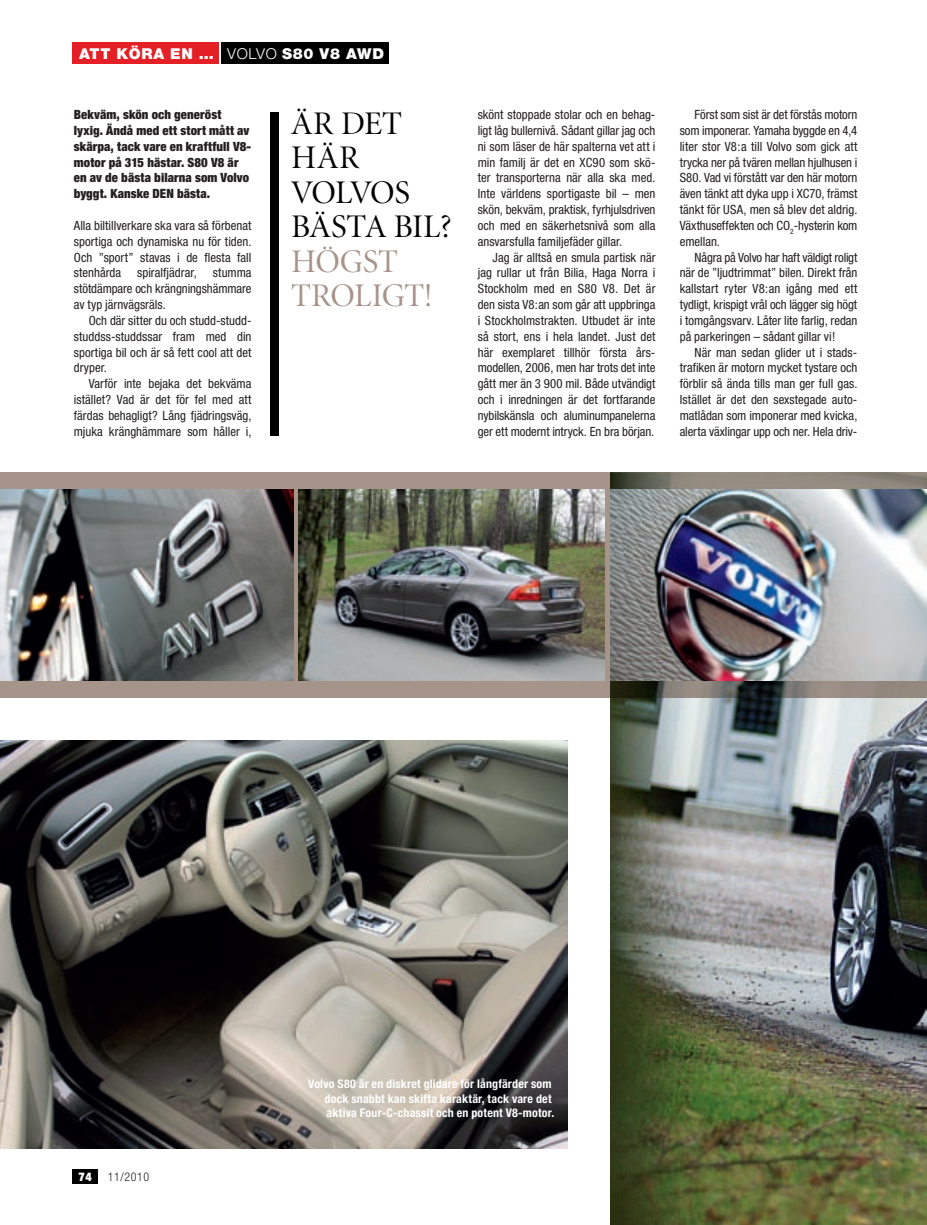
<style>
.page{position:relative;width:927px;height:1225px;background:#fff}
.page>*{position:absolute;margin:0;border:0;box-sizing:border-box;transform-origin:0 0}
.t1{font:33px/34.5px "Minion Display";letter-spacing:-.01em;color:#000001}
.t2{font:900 15px "Helvetica Neue";letter-spacing:.05em;color:#fff}
.t3{font:condensed 12.75px/15.9px "Helvetica Neue";color:#231f20;text-align:justify}
.t4{font:900 condensed 12.75px/15.9px "Helvetica Neue";letter-spacing:.01em;color:#231f20}
.t5{font:700 condensed 12px/14.2px "Helvetica Neue";letter-spacing:.015em;color:#fff}
.t6{font:300 condensed 12px "Helvetica Neue";letter-spacing:.05em;color:#231f20}
.t7{font:900 expanded 12px "Helvetica Neue";color:#fff}
.s1{font-weight:300}
.s2{color:#a6948b}
</style>
<div class="page">
<img style="left:610px;top:472px;width:317px;height:753px">
<div style="left:0;top:472px;width:610px;height:225px;background:#a6948b"></div>
<img style="left:0;top:740px;width:568px;height:408px">
<div style="left:72px;top:1169px;width:26px;height:15px;background:#000001"></div>
<div style="left:72px;top:43px;width:147px;height:21px;background:#e41f25"></div>
<div style="left:221px;top:43px;width:168px;height:21px;background:#000001"></div>
<div style="left:270px;top:112px;width:9px;height:324px;background:#000001"></div>
<img style="left:299px;top:489px;width:305px;height:191px">
<img style="left:0;top:489px;width:293px;height:191px">
<img style="left:610px;top:489px;width:317px;height:191px">
<p class="t2" style="left:79px;top:45px;width:307px">ATT KÖRA EN … <span class="s1">VOLVO</span> S80 V8 AWD</p>
<p class="t4" style="left:74px;top:106px;width:179px">Bekväm, skön och generöst lyxig. Ändå med ett stort mått av skärpa, tack vare en kraftfull V8- motor på 315 hästar. S80 V8 är en av de bästa bilarna som Volvo byggt. Kanske DEN bästa.</p>
<p class="t3" style="left:74px;top:217px;width:179px">Alla biltillverkare ska vara så förbenat sportiga och dynamiska nu för tiden.<br>Och ”sport” stavas i de flesta fall stenhårda</p>
<p class="t3" style="left:137px;top:265px;width:61px">spiralfjädrar,</p>
<p class="t3" style="left:213px;top:265px;width:40px">stumma</p>
<p class="t3" style="left:74px;top:281px;width:179px">stötdämpare och krängningshämmare</p>
<p class="t3" style="left:74px;top:296px;width:94px">av typ järnvägsräls.</p>
<p class="t3" style="left:89px;top:312px;width:164px">Och där sitter du och studd-studd-</p>
<p class="t3" style="left:74px;top:328px;width:179px">studdss-studdssar fram med din</p>
<p class="t3" style="left:74px;top:344px;width:179px">sportiga bil och är så fett cool att det</p>
<p class="t3" style="left:74px;top:360px;width:35px">dryper.</p>
<p class="t3" style="left:89px;top:376px;width:164px">Varför inte bejaka det bekväma</p>
<p class="t3" style="left:74px;top:391px;width:179px">istället? Vad är det för fel med att</p>
<p class="t3" style="left:74px;top:407px;width:179px">färdas behagligt? Lång fjädringsväg,</p>
<p class="t3" style="left:74px;top:423px;width:179px">mjuka kränghämmare som håller i,</p>
<p class="t1" style="left:291px;top:107px;width:162px">ÄR DET<br>HÄR<br>VOLVOS<br>BÄSTA BIL?<br><span class="s2">HÖGST<br>TROLIGT!</span></p>
<p class="t3" style="left:478px;top:106px;width:179px">skönt stoppade stolar och en behag-</p>
<p class="t3" style="left:478px;top:122px;width:179px">ligt låg bullernivå. Sådant gillar jag och</p>
<p class="t3" style="left:478px;top:138px;width:179px">ni som läser de här spalterna vet att i</p>
<p class="t3" style="left:478px;top:154px;width:179px">min familj är det en XC90 som skö-</p>
<p class="t3" style="left:478px;top:170px;width:179px">ter transporterna när alla ska med.</p>
<p class="t3" style="left:478px;top:186px;width:179px">Inte världens sportigaste bil – men</p>
<p class="t3" style="left:478px;top:201px;width:179px">skön, bekväm, praktisk, fyrhjulsdriven</p>
<p class="t3" style="left:478px;top:217px;width:179px">och med en säkerhetsnivå som alla</p>
<p class="t3" style="left:478px;top:233px;width:146px">ansvarsfulla familjefäder gillar.</p>
<p class="t3" style="left:493px;top:249px;width:164px">Jag är alltså en smula partisk när</p>
<p class="t3" style="left:478px;top:265px;width:179px">jag rullar ut från Bilia, Haga Norra i</p>
<p class="t3" style="left:478px;top:281px;width:179px">Stockholm med en S80 V8. Det är</p>
<p class="t3" style="left:478px;top:296px;width:179px">den sista V8:an som går att uppbringa</p>
<p class="t3" style="left:478px;top:312px;width:179px">i Stockholmstrakten. Utbudet är inte</p>
<p class="t3" style="left:478px;top:328px;width:179px">så stort, ens i hela landet. Just det</p>
<p class="t3" style="left:478px;top:344px;width:179px">här exemplaret tillhör första års-</p>
<p class="t3" style="left:478px;top:360px;width:179px">modellen, 2006, men har trots det inte</p>
<p class="t3" style="left:478px;top:375px;width:179px">gått mer än 3 900 mil. Både utvändigt</p>
<p class="t3" style="left:478px;top:391px;width:179px">och i inredningen är det fortfarande</p>
<p class="t3" style="left:478px;top:407px;width:179px">nybilskänsla och aluminumpanelerna</p>
<p class="t3" style="left:478px;top:423px;width:178px">ger ett modernt intryck. En bra början.</p>
<p class="t3" style="left:695px;top:106px;width:164px">Först som sist är det förstås motorn</p>
<p class="t3" style="left:680px;top:122px;width:179px">som imponerar. Yamaha byggde en 4,4</p>
<p class="t3" style="left:680px;top:138px;width:179px">liter stor V8:a till Volvo som gick att</p>
<p class="t3" style="left:680px;top:154px;width:179px">trycka ner på tvären mellan hjulhusen i</p>
<p class="t3" style="left:680px;top:170px;width:179px">S80. Vad vi förstått var den här motorn</p>
<p class="t3" style="left:680px;top:186px;width:179px">även tänkt att dyka upp i XC70, främst</p>
<p class="t3" style="left:680px;top:201px;width:179px">tänkt för USA, men så blev det aldrig.</p>
<p class="t3" style="left:680px;top:217px;width:179px">Växthuseffekten och CO<sub>2</sub>-hysterin kom</p>
<p class="t3" style="left:680px;top:233px;width:42px">emellan.</p>
<p class="t3" style="left:695px;top:249px;width:164px">Några på Volvo har haft väldigt roligt</p>
<p class="t3" style="left:680px;top:265px;width:179px">när de ”ljudtrimmat” bilen. Direkt från</p>
<p class="t3" style="left:680px;top:281px;width:179px">kallstart ryter V8:an igång med ett</p>
<p class="t3" style="left:680px;top:296px;width:179px">tydligt, krispigt vrål och lägger sig högt</p>
<p class="t3" style="left:680px;top:312px;width:179px">i tomgångsvarv. Låter lite farlig, redan</p>
<p class="t3" style="left:680px;top:328px;width:157px">på parkeringen – sådant gillar vi!</p>
<p class="t3" style="left:695px;top:344px;width:164px">När man sedan glider ut i stads-</p>
<p class="t3" style="left:680px;top:360px;width:179px">trafiken är motorn mycket tystare och</p>
<p class="t3" style="left:680px;top:376px;width:179px">förblir så ända tills man ger full gas.</p>
<p class="t3" style="left:680px;top:391px;width:179px">Istället är det den sexstegade auto-</p>
<p class="t3" style="left:680px;top:407px;width:179px">matlådan som imponerar med kvicka,</p>
<p class="t3" style="left:680px;top:423px;width:179px">alerta växlingar upp och ner. Hela driv-</p>
<p class="t7" style="left:79px;top:1169px;width:15px">74</p>
<p class="t6" style="left:108px;top:1170px;width:43px">11/2010</p>
<p class="t5" style="left:325px;top:1077px;width:231px;text-indent:-16px">Volvo S80 är en diskret glidare för långfärder som dock snabbt kan skifta karaktär, tack vare det aktiva Four-C-chassit och en potent V8-motor.</p>
</div>
